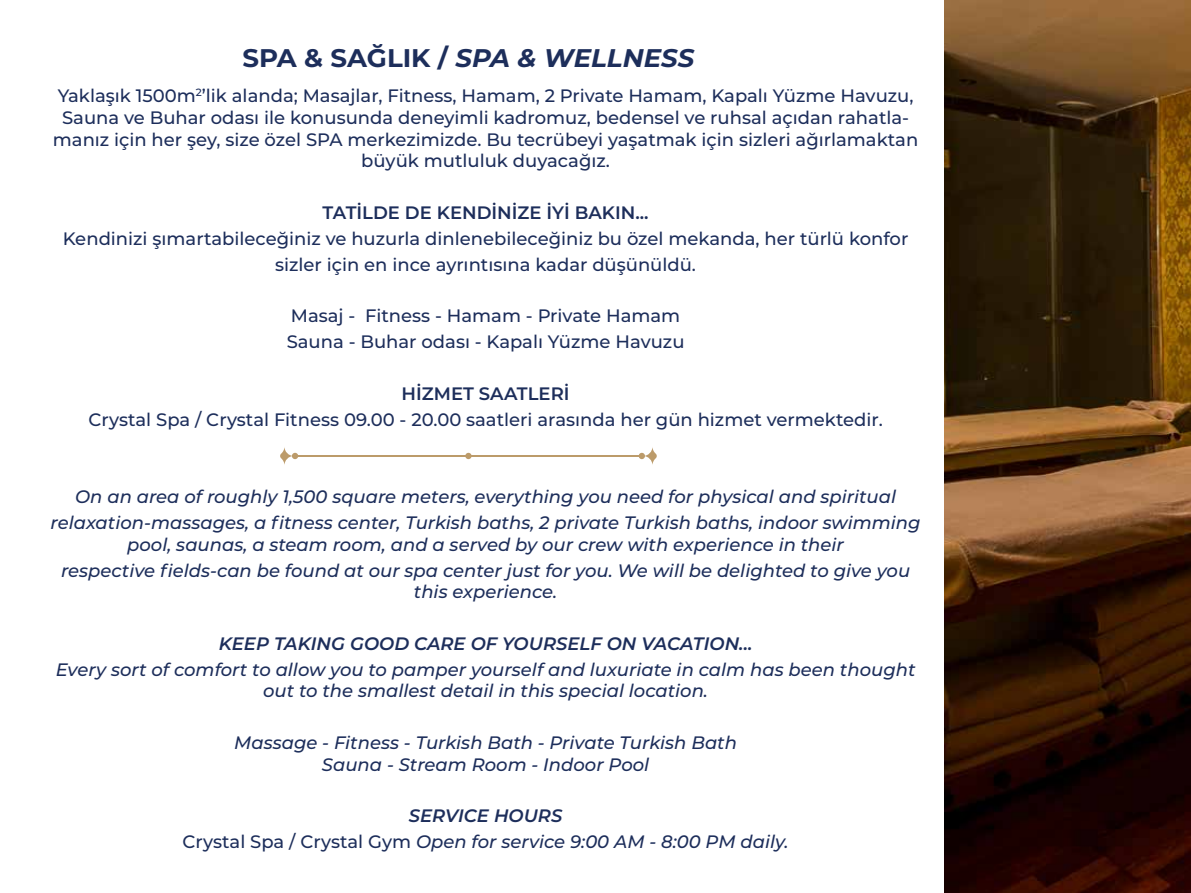
<style>
.page{position:relative;width:1191px;height:893px;background:#fff}
.page>*{position:absolute;margin:0;border:0;box-sizing:border-box;transform-origin:0 0}
.t1{font:italic 700 25.5px "Montserrat";color:#1d2e5b}
.t2{font:italic 500 18px/25.8px "Montserrat";color:#1d2e5b;text-align:center}
.t3{font:500 18px/21.6px "Montserrat";color:#1d2e5b;text-align:center}
.t4{font:600 18px "Montserrat";color:#1d2e5b}
.t5{font:italic 600 18px "Montserrat";color:#1d2e5b}
.s1{font-style:normal}
.s2{font-weight:600}
</style>
<div class="page">
<img style="left:944px;top:0;width:247px;height:893px">
<svg style="left:465px;top:453px;width:6px;height:6px"></svg>
<svg style="left:643px;top:447px;width:14px;height:18px"></svg>
<div style="left:638px;top:453px;width:7px;height:6px;background:#bc9b6a;border-radius:50%"></div>
<hr style="left:466px;top:455px;width:175px;height:2px;background:#bc9b6a">
<hr style="left:298px;top:455px;width:175px;height:2px;background:#bc9b6a">
<svg style="left:280px;top:447px;width:18px;height:18px"></svg>
<h1 class="t1" style="left:242px;top:40px;width:453px"><span class="s1">SPA &amp; SAĞLIK /</span> SPA &amp; WELLNESS</h1>
<p class="t3" style="left:53px;top:85px;width:867px">Yaklaşık 1500m<sup>2</sup>’lik alanda; Masajlar, Fitness, Hamam, 2 Private Hamam, Kapalı Yüzme Havuzu, Sauna ve Buhar odası ile konusunda deneyimli kadromuz, bedensel ve ruhsal açıdan rahatla&shy;manız için her şey, size özel SPA merkezimizde. Bu tecrübeyi yaşatmak için sizleri ağırlamaktan büyük mutluluk duyacağız.</p>
<p class="t4" style="left:323px;top:200px;width:327px">TATİLDE DE KENDİNİZE İYİ BAKIN...</p>
<p class="t3" style="left:63px;top:225px;width:847px;line-height:25.8px">Kendinizi şımartabileceğiniz ve huzurla dinlenebileceğiniz bu özel mekanda, her türlü konfor sizler için en ince ayrıntısına kadar düşünüldü.</p>
<p class="t3" style="left:287px;top:302px;width:399px;line-height:25.8px;text-align:left">Masaj - Fitness - Hamam - Private Hamam<br>Sauna - Buhar odası - Kapalı Yüzme Havuzu</p>
<p class="t4" style="left:401px;top:381px;width:169px">HİZMET SAATLERİ</p>
<p class="t3" style="left:88px;top:408px;width:796px">Crystal Spa / Crystal Fitness 09.00 - 20.00 saatleri arasında her gün hizmet vermektedir.</p>
<p class="t2" style="left:51px;top:483px;width:871px">On an area of roughly 1,500 square meters, everything you need for physical and spiritual relaxation-massages, a fitness center, Turkish baths, 2 private Turkish baths, indoor swimming</p>
<p class="t2" style="left:61px;top:531px;width:850px">pool, saunas, a steam room, and a served by our crew with experience in their<br>respective fields-can be found at our spa center just for you. We will be delighted to give you</p>
<p class="t2" style="left:414px;top:578px;width:145px">this experience.</p>
<p class="t5" style="left:219px;top:631px;width:535px">KEEP TAKING GOOD CARE OF YOURSELF ON VACATION...</p>
<p class="t2" style="left:56px;top:658px;width:861px;line-height:21.6px">Every sort of comfort to allow you to pamper yourself and luxuriate in calm has been thought out to the smallest detail in this special location.</p>
<p class="t2" style="left:234px;top:731px;width:504px;line-height:21.6px">Massage - Fitness - Turkish Bath - Private Turkish Bath<br>Sauna - Stream Room - Indoor Pool</p>
<p class="t2" style="left:182px;top:802px;width:607px"><span class="s2">SERVICE HOURS<br></span><span class="s1">Crystal Spa / Crystal Gym</span> Open for service 9:00 AM - 8:00 PM daily.</p>
</div>
